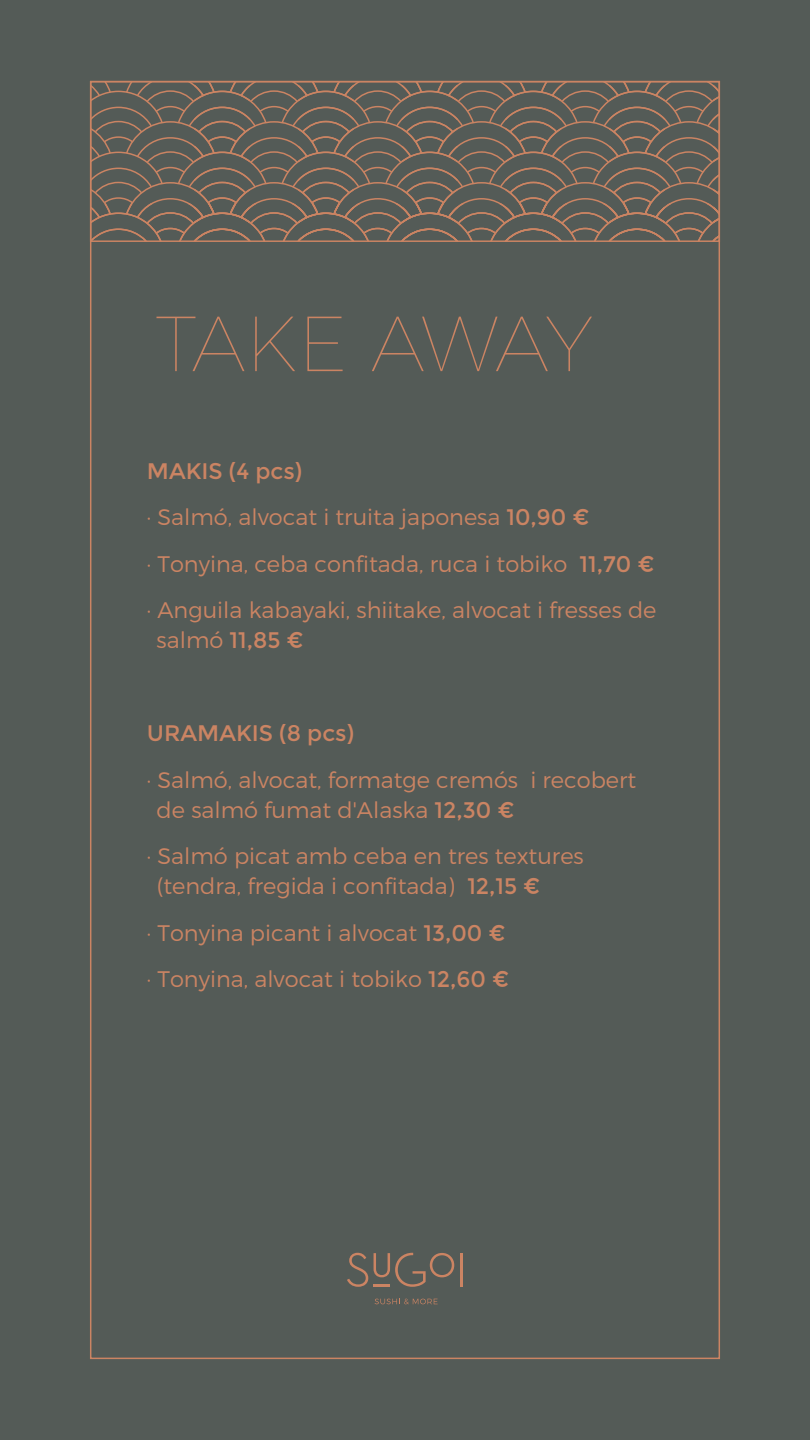
<style>
.page{position:relative;width:810px;height:1440px;background:#545b57}
.page>*{position:absolute;margin:0;border:0;box-sizing:border-box;transform-origin:0 0}
.t1{font:100 77.93px "Montserrat";letter-spacing:-.04em;color:#cb8463}
.t2{font:300 22.5px/46.5px "Montserrat";color:#cb8463}
.t3{font:22.5px "Montserrat";color:#cb8463}
.s1{font-weight:400}
.s2{font-weight:300}
</style>
<div class="page">
<svg style="left:375px;top:1299px;width:63px;height:5px"></svg>
<svg style="left:347px;top:1253px;width:21px;height:34px"></svg>
<hr style="left:460px;top:1253px;width:3px;height:33px;background:#cb8463">
<svg style="left:374px;top:1253px;width:80px;height:34px"></svg>
<svg style="left:93px;top:84px;width:624px;height:155px"></svg>
<div style="left:90px;top:81px;width:630px;height:161px;border:2px solid #cb8463"></div>
<h1 class="t1" style="left:155px;top:293px;width:439px">TAKE AWAY</h1>
<p class="t2" style="left:147px;top:447px;width:511px"><span class="s1">MAKIS (4 pcs)<br></span>· Salmó, alvocat i truita japonesa <span class="s1">10,90 €<br></span>· Tonyina, ceba confitada, ruca i tobiko <span class="s1">11,70 € </span>· Anguila kabayaki, shiitake, alvocat i fresses de</p>
<p class="t3" style="left:157px;top:626px;width:149px"><span class="s2">salmó</span> 11,85 €</p>
<p class="t3" style="left:147px;top:719px;width:209px">URAMAKIS (8 pcs)</p>
<p class="t2" style="left:157px;top:764px;width:481px;line-height:30px;text-indent:-10px">· Salmó, alvocat, formatge cremós i recobert de salmó fumat d'Alaska <span class="s1">12,30 €</span></p>
<p class="t2" style="left:157px;top:841px;width:429px;line-height:30px;text-indent:-10px">· Salmó picat amb ceba en tres textures (tendra, fregida i confitada) <span class="s1">12,15 €</span></p>
<p class="t2" style="left:147px;top:909px;width:364px">· Tonyina picant i alvocat <span class="s1">13,00 € </span>· Tonyina, alvocat i tobiko <span class="s1">12,60 €</span></p>
</div>
